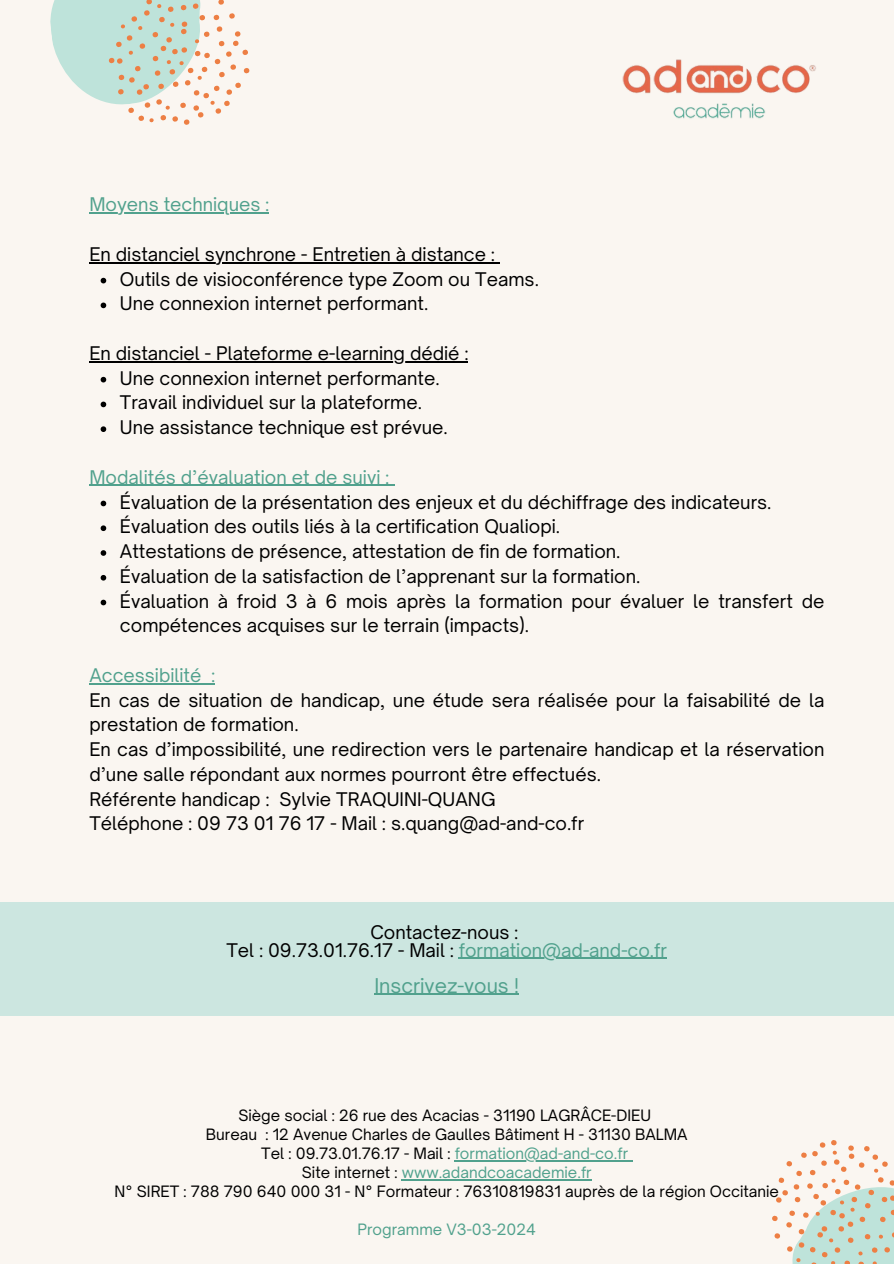
<style>
.page{position:relative;width:894px;height:1264px;background:#fff}
.page>*{position:absolute;margin:0;border:0;box-sizing:border-box;transform-origin:0 0}
.t1{font:19.5px "Open Sauce One";color:#51a18d}
.t2{font:18px/24.8px "Open Sauce One";color:#000}
.t3{font:18px "Open Sauce One";color:#51a18d}
.t4{font:15px "Open Sauce One";color:#000}
.t5{font:15px "Open Sauce One";color:#51a18d}
.s1{color:#51a18d}
.s2{color:#000}
</style>
<div class="page">
<div style="left:0;top:0;width:893px;height:1263px;background:#faf6f1"></div>
<svg style="left:50px;top:0;width:200px;height:125px"></svg>
<hr style="left:454px;top:1159px;width:174px;height:2px;background:#51a18d">
<hr style="left:401px;top:1179px;width:190px;height:1px;background:#51a18d">
<img style="left:622px;top:59px;width:194px;height:60px">
<hr style="left:89px;top:212px;width:180px;height:2px;background:#51a18d">
<hr style="left:89px;top:262px;width:405px;height:1px;background:#000">
<svg style="left:101px;top:278px;width:5px;height:5px"></svg>
<svg style="left:101px;top:302px;width:5px;height:6px"></svg>
<hr style="left:89px;top:361px;width:379px;height:1px;background:#000">
<svg style="left:101px;top:377px;width:5px;height:5px"></svg>
<svg style="left:101px;top:401px;width:5px;height:6px"></svg>
<svg style="left:101px;top:426px;width:5px;height:6px"></svg>
<hr style="left:89px;top:485px;width:300px;height:1px;background:#51a18d">
<svg style="left:101px;top:500px;width:5px;height:6px"></svg>
<svg style="left:101px;top:525px;width:5px;height:6px"></svg>
<svg style="left:101px;top:550px;width:5px;height:6px"></svg>
<svg style="left:101px;top:575px;width:5px;height:5px"></svg>
<svg style="left:101px;top:599px;width:5px;height:6px"></svg>
<hr style="left:89px;top:683px;width:112px;height:1px;background:#51a18d">
<svg style="left:201px;top:683px;width:14px;height:1px"></svg>
<div style="left:0;top:902px;width:893px;height:114px;background:#cce6e0"></div>
<hr style="left:458px;top:957px;width:209px;height:1px;background:#51a18d">
<hr style="left:374px;top:993px;width:145px;height:1px;background:#51a18d">
<svg style="left:772px;top:1140px;width:121px;height:123px"></svg>
<p class="t3" style="left:89px;top:193px;width:181px">Moyens techniques :</p>
<p class="t2" style="left:89px;top:242px;width:407px">En distanciel synchrone - Entretien à distance :</p>
<p class="t2" style="left:120px;top:266px;width:420px">Outils de visioconférence type Zoom ou Teams.</p>
<h1 class="t2" style="left:120px;top:291px;width:310px">Une connexion internet performant.</h1>
<p class="t2" style="left:89px;top:341px;width:380px">En distanciel - Plateforme e-learning dédié :</p>
<p class="t2" style="left:120px;top:365px;width:321px">Une connexion internet performante.</p>
<p class="t2" style="left:120px;top:390px;width:303px">Travail individuel sur la plateforme.</p>
<p class="t2" style="left:120px;top:415px;width:329px">Une assistance technique est prévue.</p>
<p class="t3" style="left:89px;top:466px;width:301px">Modalités d’évaluation et de suivi :</p>
<h1 class="t2" style="left:120px;top:489px;width:653px">Évaluation de la présentation des enjeux et du déchiffrage des indicateurs.</h1>
<h1 class="t2" style="left:120px;top:514px;width:441px">Évaluation des outils liés à la certification Qualiopi.</h1>
<h1 class="t2" style="left:120px;top:539px;width:502px">Attestations de présence, attestation de fin de formation.</h1>
<p class="t2" style="left:120px;top:563px;width:522px">Évaluation de la satisfaction de l’apprenant sur la formation.</p>
<p class="t2" style="left:120px;top:588px;width:705px">Évaluation à froid 3 à 6 mois après la formation pour évaluer le transfert de compétences acquises sur le terrain (impacts).</p>
<p class="t2" style="left:89px;top:662px;width:736px"><span class="s1">Accessibilité :<br></span>En cas de situation de handicap, une étude sera réalisée pour la faisabilité de la prestation de formation.<br>En cas d’impossibilité, une redirection vers le partenaire handicap et la réservation d’une salle répondant aux normes pourront être effectués.<br>Référente handicap : Sylvie TRAQUINI-QUANG<br>Téléphone : 09 73 01 76 17 - Mail : s.quang@ad-and-co.fr</p>
<p class="t2" style="left:226px;top:922px;width:442px;line-height:18px;text-align:center">Contactez-nous :<br>Tel : 09.73.01.76.17 - Mail : <span class="s1">formation@ad-and-co.fr</span></p>
<p class="t1" style="left:374px;top:973px;width:146px">Inscrivez-vous !</p>
<p class="t4" style="left:238px;top:1105px;width:414px">Siège social : 26 rue des Acacias - 31190 LAGRÂCE-DIEU</p>
<p class="t4" style="left:206px;top:1124px;width:483px">Bureau : 12 Avenue Charles de Gaulles Bâtiment H - 31130 BALMA</p>
<h1 class="t4" style="left:261px;top:1143px;width:368px">Tel : 09.73.01.76.17 - Mail : <span class="s1">formation@ad-and-co.fr</span></h1>
<h1 class="t5" style="left:302px;top:1162px;width:291px"><span class="s2">Site internet :</span> www.adandcoacademie.fr</h1>
<p class="t4" style="left:114px;top:1182px;width:665px">N° SIRET : 788 790 640 000 31 - N° Formateur : 76310819831 auprès de la région Occitanie</p>
<p class="t5" style="left:357px;top:1220px;width:180px">Programme V3-03-2024</p>
</div>
